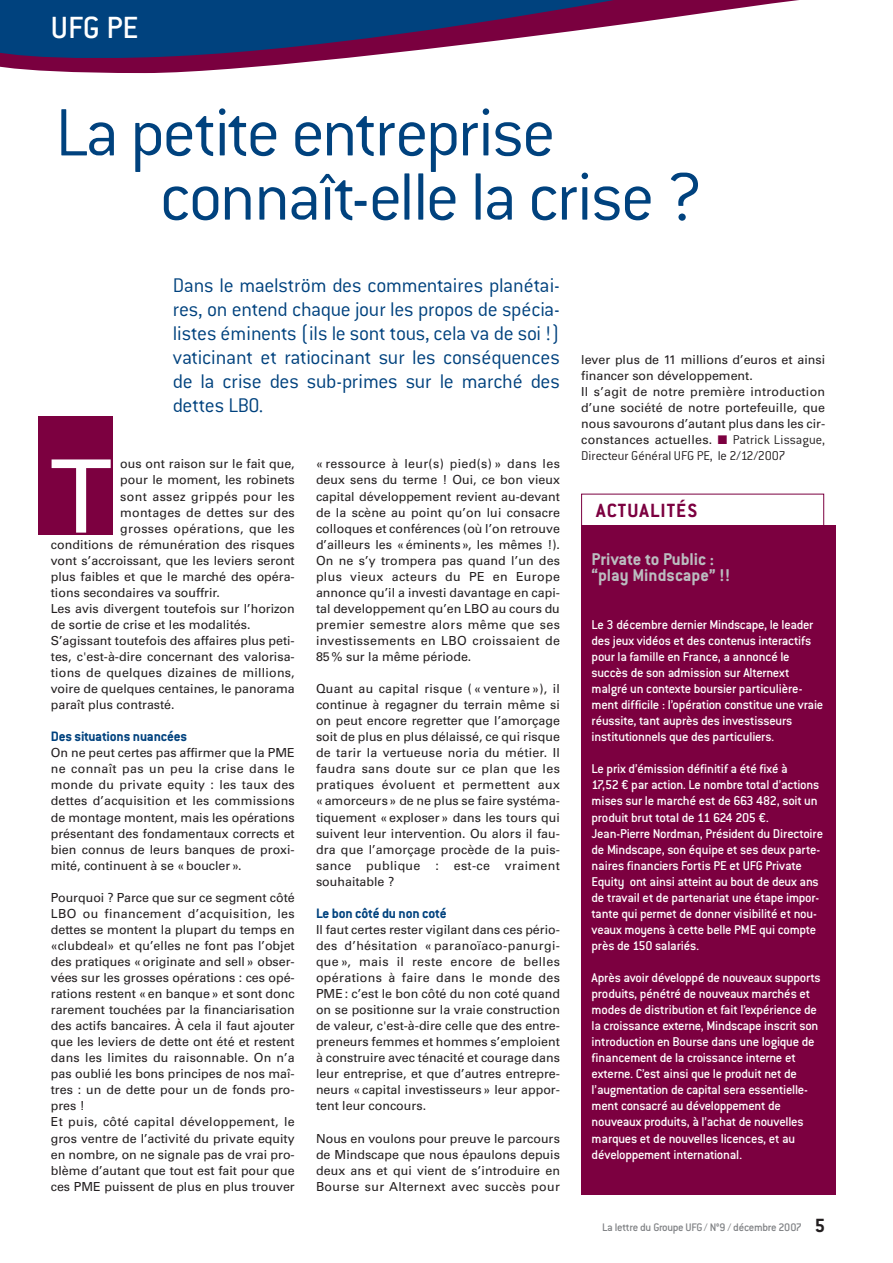
<style>
.page{position:relative;width:893px;height:1263px;background:#fff}
.page>*{position:absolute;margin:0;border:0;box-sizing:border-box;transform-origin:0 0}
.t1{font:101.25px "Univers";color:#fff}
.t2{font:300 73.5px/64.2px "Conduit ITC Std";letter-spacing:-.035em;color:#00427e}
.t3{font:500 33.6px "Conduit ITC Std";color:#fff}
.t4{font:300 21.75px/24.2px "Conduit ITC Std";letter-spacing:-.015em;color:#00427e;text-align:justify}
.t5{font:700 21px "Conduit ITC Std";letter-spacing:.05em;color:#7c0040}
.t6{font:700 18.75px/16px "Conduit ITC Std";color:#bbbdc0}
.t7{font:700 15px "Conduit ITC Std";letter-spacing:-.01em;color:#00427e}
.t8{font:500 14.1px/16px "Conduit ITC Std";letter-spacing:-.02em;color:#fff}
.t9{font:300 14.1px "Conduit ITC Std";letter-spacing:-.005em;color:#231f20}
.t10{font:12.45px/16px "Univers";color:#231f20;text-align:justify}
.t11{font:12.45px "Univers";letter-spacing:.02em;color:#231f20}
.t12{font:12.45px "Univers";letter-spacing:.03em;color:#231f20}
.t13{font:500 12px "Conduit ITC Std";letter-spacing:-.03em;color:#808285}
.s1{color:#7c0040}
.s2{font-family:"Conduit ITC Std";font-weight:300;font-size:14.1px}
.s3{font-weight:700;font-size:21px;color:#231f20}
</style>
<div class="page">
<div style="left:39px;top:416px;width:74px;height:119px;background:#7c0040"></div>
<svg style="left:0;top:61px;width:315px;height:12px;fill:#7a003f"></svg>
<svg style="left:0;top:0;width:799px;height:61px"></svg>
<div style="left:581px;top:525px;width:255px;height:670px;background:#7c0040"></div>
<div style="left:581px;top:494px;width:243px;height:33px;border:1px solid #7c0040"></div>
<h3 class="t3" style="left:51px;top:16px;width:89px">UFG PE</h3>
<h2 class="t2" style="left:160px;top:108px;width:545px;text-indent:-104px">La petite entreprise connaît-elle la crise ?</h2>
<p class="t4" style="left:173px;top:275px;width:389px">Dans le maelström des commentaires planétai&shy;res, on entend chaque jour les propos de spécia&shy;listes éminents (ils le sont tous, cela va de soi !) vaticinant et ratiocinant sur les conséquences de la crise des sub-primes sur le marché des dettes LBO.</p>
<h1 class="t1" style="left:49px;top:460px;width:63px">T</h1>
<p class="t10" style="left:120px;top:457px;width:176px">ous ont raison sur le fait que,</p>
<p class="t10" style="left:120px;top:473px;width:176px">pour le moment, les robinets</p>
<p class="t12" style="left:120px;top:492px;width:176px">sont assez grippés pour les</p>
<p class="t11" style="left:120px;top:508px;width:176px">montages de dettes sur des</p>
<p class="t12" style="left:120px;top:524px;width:176px">grosses opérations, que les</p>
<p class="t10" style="left:51px;top:537px;width:245px">conditions de rémunération des risques</p>
<p class="t10" style="left:51px;top:553px;width:245px">vont s’accroissant, que les leviers seront</p>
<p class="t10" style="left:51px;top:569px;width:245px">plus faibles et que le marché des opéra-</p>
<p class="t10" style="left:51px;top:585px;width:171px">tions secondaires va souffrir.</p>
<p class="t10" style="left:51px;top:602px;width:245px">Les avis divergent toutefois sur l’horizon</p>
<p class="t10" style="left:51px;top:618px;width:201px">de sortie de crise et les modalités.</p>
<p class="t10" style="left:51px;top:634px;width:245px">S’agissant toutefois des affaires plus peti-</p>
<p class="t10" style="left:51px;top:650px;width:245px">tes, c'est-à-dire concernant des valorisa-</p>
<p class="t11" style="left:51px;top:668px;width:245px">tions de quelques dizaines de millions,</p>
<p class="t10" style="left:51px;top:682px;width:245px">voire de quelques centaines, le panorama</p>
<p class="t10" style="left:51px;top:698px;width:125px">paraît plus contrasté.</p>
<p class="t7" style="left:51px;top:731px;width:138px">Des situations nuancées</p>
<p class="t10" style="left:51px;top:746px;width:245px">On ne peut certes pas affirmer que la PME ne connaît pas un peu la crise dans le monde du private equity : les taux des dettes d’acquisition et les commissions de montage montent, mais les opérations présentant des fondamentaux corrects et bien connus de leurs banques de proxi&shy;mité, continuent à se « boucler ».</p>
<p class="t10" style="left:51px;top:890px;width:245px;text-align:left">Pourquoi ? Parce que sur ce segment côté LBO ou financement d’acquisition, les dettes se montent la plupart du temps en «clubdeal» et qu’elles ne font pas l’objet des pratiques « originate and sell » obser&shy;vées sur les grosses opérations : ces opé&shy;rations restent « en banque » et sont donc rarement touchées par la financiarisation des actifs bancaires. À cela il faut ajouter que les leviers de dette ont été et restent dans les limites du raisonnable. On n’a pas oublié les bons principes de nos maî&shy;tres : un de dette pour un de fonds pro&shy;pres !<br>Et puis, côté capital développement, le gros ventre de l’activité du private equity en nombre, on ne signale pas de vrai pro&shy;blème d’autant que tout est fait pour que ces PME puissent de plus en plus trouver</p>
<p class="t10" style="left:316px;top:457px;width:245px">« ressource à leur(s) pied(s) » dans les deux sens du terme ! Oui, ce bon vieux capital développement revient au-devant de la scène au point qu’on lui consacre colloques et conférences (où l’on retrouve d’ailleurs les « éminents », les mêmes !).<br>On ne s’y trompera pas quand l’un des plus vieux acteurs du PE en Europe annonce qu’il a investi davantage en capi&shy;tal developpement qu’en LBO au cours du premier semestre alors même que ses investissements en LBO croissaient de 85 % sur la même période.</p>
<p class="t10" style="left:316px;top:682px;width:245px">Quant au capital risque ( « venture »), il continue à regagner du terrain même si on peut encore regretter que l’amorçage soit de plus en plus délaissé, ce qui risque de tarir la vertueuse noria du métier. Il faudra sans doute sur ce plan que les pratiques évoluent et permettent aux « amorceurs » de ne plus se faire systéma&shy;tiquement « exploser » dans les tours qui suivent leur intervention. Ou alors il fau&shy;dra que l’amorçage procède de la puis&shy;sance publique : est-ce vraiment souhaitable ?</p>
<p class="t7" style="left:316px;top:908px;width:132px">Le bon côté du non coté</p>
<p class="t10" style="left:316px;top:923px;width:245px">Il faut certes rester vigilant dans ces pério&shy;des d’hésitation « paranoïaco-panurgi&shy;que », mais il reste encore de belles opérations à faire dans le monde des PME : c’est le bon côté du non coté quand on se positionne sur la vraie construction de valeur, c'est-à-dire celle que des entre&shy;preneurs femmes et hommes s’emploient à construire avec ténacité et courage dans leur entreprise, et que d’autres entrepre&shy;neurs « capital investisseurs » leur appor&shy;tent leur concours.</p>
<p class="t10" style="left:316px;top:1131px;width:245px">Nous en voulons pour preuve le parcours de Mindscape que nous épaulons depuis deux ans et qui vient de s’introduire en Bourse sur Alternext avec succès pour</p>
<p class="t10" style="left:581px;top:353px;width:245px;text-align:left">lever plus de 11 millions d’euros et ainsi financer son développement.<br>Il s’agit de notre première introduction d’une société de notre portefeuille, que nous savourons d’autant plus dans les cir&shy;constances actuelles. <span class="s1">■</span> <span class="s2">Patrick Lissague,</span></p>
<p class="t9" style="left:581px;top:451px;width:206px">Directeur Général UFG PE, le 2/12/2007</p>
<h3 class="t5" style="left:596px;top:503px;width:102px">ACTUALITÉS</h3>
<h3 class="t6" style="left:591px;top:553px;width:141px">Private to Public : “play Mindscape” !!</h3>
<p class="t8" style="left:591px;top:618px;width:233px">Le 3 décembre dernier Mindscape, le leader des jeux vidéos et des contenus interactifs pour la famille en France, a annoncé le succès de son admission sur Alternext malgré un contexte boursier particulière&shy;ment difficile : l’opération constitue une vraie réussite, tant auprès des investisseurs institutionnels que des particuliers.</p>
<p class="t8" style="left:591px;top:762px;width:233px">Le prix d’émission définitif a été fixé à<br>17,52 € par action. Le nombre total d’actions mises sur le marché est de 663 482, soit un produit brut total de 11 624 205 €.<br>Jean-Pierre Nordman, Président du Directoire de Mindscape, son équipe et ses deux parte&shy;naires financiers Fortis PE et UFG Private Equity ont ainsi atteint au bout de deux ans de travail et de partenariat une étape impor&shy;tante qui permet de donner visibilité et nou&shy;veaux moyens à cette belle PME qui compte près de 150 salariés.</p>
<p class="t8" style="left:591px;top:971px;width:231px">Après avoir développé de nouveaux supports produits, pénétré de nouveaux marchés et modes de distribution et fait l’expérience de la croissance externe, Mindscape inscrit son introduction en Bourse dans une logique de financement de la croissance interne et externe. C’est ainsi que le produit net de l’augmentation de capital sera essentielle&shy;ment consacré au développement de nouveaux produits, à l’achat de nouvelles marques et de nouvelles licences, et au développement international.</p>
<p class="t13" style="left:602px;top:1223px;width:224px">La lettre du Groupe UFG / N°9 / décembre 2007 <span class="s3">5</span></p>
</div>
